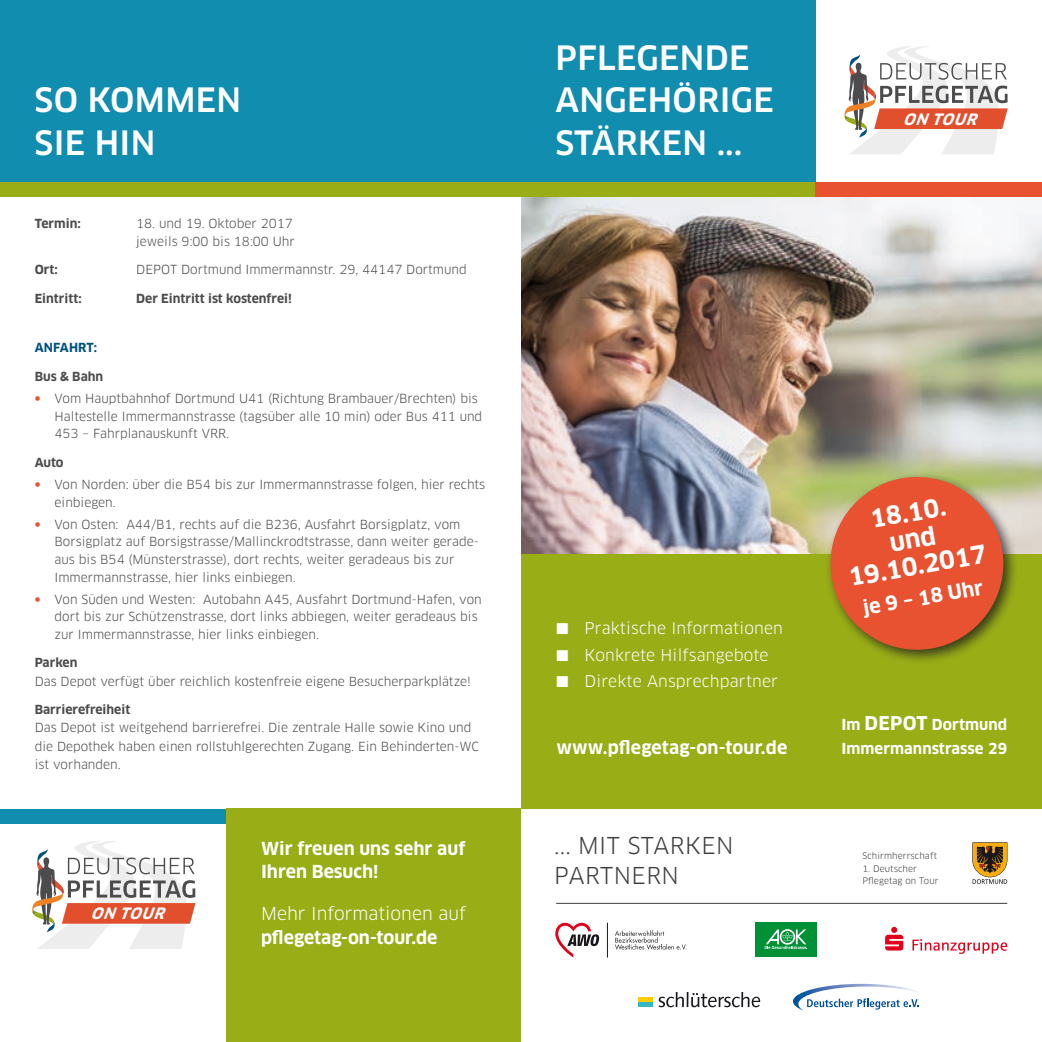
<style>
.page{position:relative;width:1042px;height:1042px;background:#fff}
.page>*{position:absolute;margin:0;border:0;box-sizing:border-box;transform-origin:0 0}
.t1{font:500 32.73px/42.5px "Clan Pro";letter-spacing:.01em;color:#fff}
.t2{font:700 24.5px/26.8px "Clan Pro";color:#fff;text-align:center}
.t3{font:22.75px/29.8px "Clan Pro";letter-spacing:.02em;color:#3e3e40}
.t4{font:700 19.6px "Clan Pro";color:#fff}
.t5{font:700 17.5px/22.8px "Clan Pro";color:#fff}
.t6{font:17.5px "Clan Pro";color:#fff}
.t7{font:15.75px "Clan Pro";letter-spacing:.01em;color:#fff}
.t8{font:italic 700 15.4px "Clan Pro";color:#fff}
.t9{font:700 14.88px/24.7px "Clan Pro";letter-spacing:.005em;color:#fff}
.t10{font:12.25px/17.5px "Clan Pro";color:#4c4c4e}
.t11{font:700 12.25px "Clan Pro";color:#4c4c4e}
.t12{font:700 12.25px "Clan Pro";letter-spacing:.01em;color:#00527d}
.t13{font:8.75px/12.2px "Clan Pro";letter-spacing:.01em;color:#3e3e40}
.s1{font-weight:700;font-size:14px;color:#e85230}
.s2{font-size:18.55px}
</style>
<div class="page">
<svg style="left:972px;top:842px;width:35px;height:42px"></svg>
<img style="left:521px;top:197px;width:521px;height:357px">
<div style="left:500px;top:0;width:315px;height:182px;background:#118db0"></div>
<div style="left:0;top:0;width:521px;height:182px;background:#118db0"></div>
<div style="left:521px;top:182px;width:294px;height:15px;background:#98ad16"></div>
<div style="left:0;top:182px;width:521px;height:15px;background:#98ad16"></div>
<div style="left:815px;top:182px;width:227px;height:15px;background:#e85230"></div>
<div style="left:0;top:809px;width:227px;height:14px;background:#118db0"></div>
<div style="left:521px;top:554px;width:521px;height:255px;background:#98ad16"></div>
<div style="left:825px;top:471px;width:194px;height:194px;background:#1a171c;opacity:.75"></div>
<svg style="left:828px;top:474px;width:178px;height:178px;background:#d36837"></svg>
<div style="left:227px;top:809px;width:294px;height:233px;background:#98ad16"></div>
<svg style="left:844px;top:46px;width:164px;height:108px"></svg>
<svg style="left:32px;top:841px;width:163px;height:108px"></svg>
<svg style="left:615px;top:930px;width:71px;height:19px"></svg>
<svg style="left:555px;top:922px;width:44px;height:35px"></svg>
<hr style="left:607px;top:923px;width:1px;height:34px;background:#1a171c">
<hr style="left:556px;top:903px;width:451px;height:1px;background:#3e3e40">
<svg style="left:658px;top:992px;width:102px;height:15px"></svg>
<hr style="left:638px;top:997px;width:14px;height:4px;background:#fc0">
<hr style="left:638px;top:1003px;width:14px;height:4px;background:#37b7c2">
<svg style="left:793px;top:984px;width:126px;height:26px"></svg>
<div style="left:755px;top:923px;width:62px;height:34px;background:#009036"></div>
<svg style="left:765px;top:929px;width:42px;height:20px"></svg>
<svg style="left:885px;top:927px;width:18px;height:23px"></svg>
<svg style="left:912px;top:939px;width:95px;height:15px"></svg>
<h1 class="t1" style="left:35px;top:79px;width:208px">SO KOMMEN<br>SIE HIN</h1>
<p class="t11" style="left:35px;top:216px;width:47px">Termin:</p>
<p class="t10" style="left:136px;top:214px;width:160px;line-height:18.4px">18. und 19. Oktober 2017 jeweils 9:00 bis 18:00 Uhr</p>
<p class="t11" style="left:35px;top:263px;width:25px">Ort:</p>
<p class="t10" style="left:136px;top:261px;width:332px">DEPOT Dortmund Immermannstr. 29, 44147 Dortmund</p>
<p class="t11" style="left:35px;top:291px;width:48px">Eintritt:</p>
<p class="t11" style="left:136px;top:291px;width:157px">Der Eintritt ist kostenfrei!</p>
<p class="t12" style="left:35px;top:341px;width:64px">ANFAHRT:</p>
<p class="t11" style="left:35px;top:369px;width:70px">Bus &amp; Bahn</p>
<p class="t10" style="left:55px;top:390px;width:429px;text-indent:-20px"><span class="s1">•</span> Vom Hauptbahnhof Dortmund U41 (Richtung Brambauer/Brechten) bis<br>Haltestelle Immermannstrasse (tagsüber alle 10 min) oder Bus 411 und<br>453 – Fahrplanauskunft VRR.</p>
<p class="t11" style="left:35px;top:455px;width:30px">Auto</p>
<p class="t10" style="left:55px;top:476px;width:432px;text-indent:-20px"><span class="s1">•</span> Von Norden: über die B54 bis zur Immermannstrasse folgen, hier rechts einbiegen.</p>
<p class="t10" style="left:55px;top:516px;width:426px;text-indent:-20px"><span class="s1">•</span> Von Osten: A44/B1, rechts auf die B236, Ausfahrt Borsigplatz, vom Borsigplatz auf Borsigstrasse/Mallinckrodtstrasse, dann weiter gerade&shy;aus bis B54 (Münsterstrasse), dort rechts, weiter geradeaus bis zur Immermannstrasse, hier links einbiegen.</p>
<p class="t10" style="left:55px;top:591px;width:429px;text-indent:-20px"><span class="s1">•</span> Von Süden und Westen: Autobahn A45, Ausfahrt Dortmund-Hafen, von dort bis zur Schützenstrasse, dort links abbiegen, weiter geradeaus bis zur Immermannstrasse, hier links einbiegen.</p>
<p class="t11" style="left:35px;top:655px;width:44px">Parken</p>
<p class="t10" style="left:35px;top:672px;width:438px">Das Depot verfügt über reichlich kostenfreie eigene Besucherparkplätze!</p>
<p class="t11" style="left:35px;top:702px;width:97px">Barrierefreiheit</p>
<p class="t10" style="left:35px;top:718px;width:446px;line-height:18.4px">Das Depot ist weitgehend barrierefrei. Die zentrale Halle sowie Kino und die Depothek haben einen rollstuhlgerechten Zugang. Ein Behinderten-WC ist vorhanden.</p>
<p class="t8" style="left:90px;top:905px;width:81px">ON TOUR</p>
<h3 class="t5" style="left:261px;top:837px;width:206px">Wir freuen uns sehr auf<br>Ihren Besuch!</h3>
<h3 class="t6" style="left:261px;top:903px;width:206px">Mehr Informationen auf</h3>
<h3 class="t5" style="left:261px;top:926px;width:178px">pflegetag-on-tour.de</h3>
<h1 class="t1" style="left:555px;top:37px;width:220px">PFLEGENDE<br>ANGEHÖRIGE<br>STÄRKEN ...</h1>
<p class="t8" style="left:902px;top:110px;width:81px">ON TOUR</p>
<p class="t7" style="left:556px;top:619px;width:228px">■ Praktische Informationen</p>
<p class="t7" style="left:556px;top:645px;width:214px">■ Konkrete Hilfsangebote</p>
<p class="t7" style="left:556px;top:671px;width:223px">■ Direkte Ansprechpartner</p>
<h3 class="t5" style="left:556px;top:736px;width:232px">www.pflegetag-on-tour.de</h3>
<h3 class="t3" style="left:554px;top:831px;width:181px">... MIT STARKEN<br>PARTNERN</h3>
<h2 class="t2" style="left:837px;top:512px;width:141px;rotate:-10deg">18.10.<br>und<br>19.10.2017</h2>
<h3 class="t4" style="left:861px;top:597px;width:123px;rotate:-10deg">je 9 – 18 Uhr</h3>
<p class="t9" style="left:841px;top:712px;width:167px">Im <span class="s2">DEPOT</span> Dortmund<br>Immermannstrasse 29</p>
<p class="t13" style="left:862px;top:850px;width:76px">Schirmherrschaft</p>
<p class="t13" style="left:862px;top:862px;width:78px">1. Deutscher<br>Pflegetag on Tour</p>
</div>
